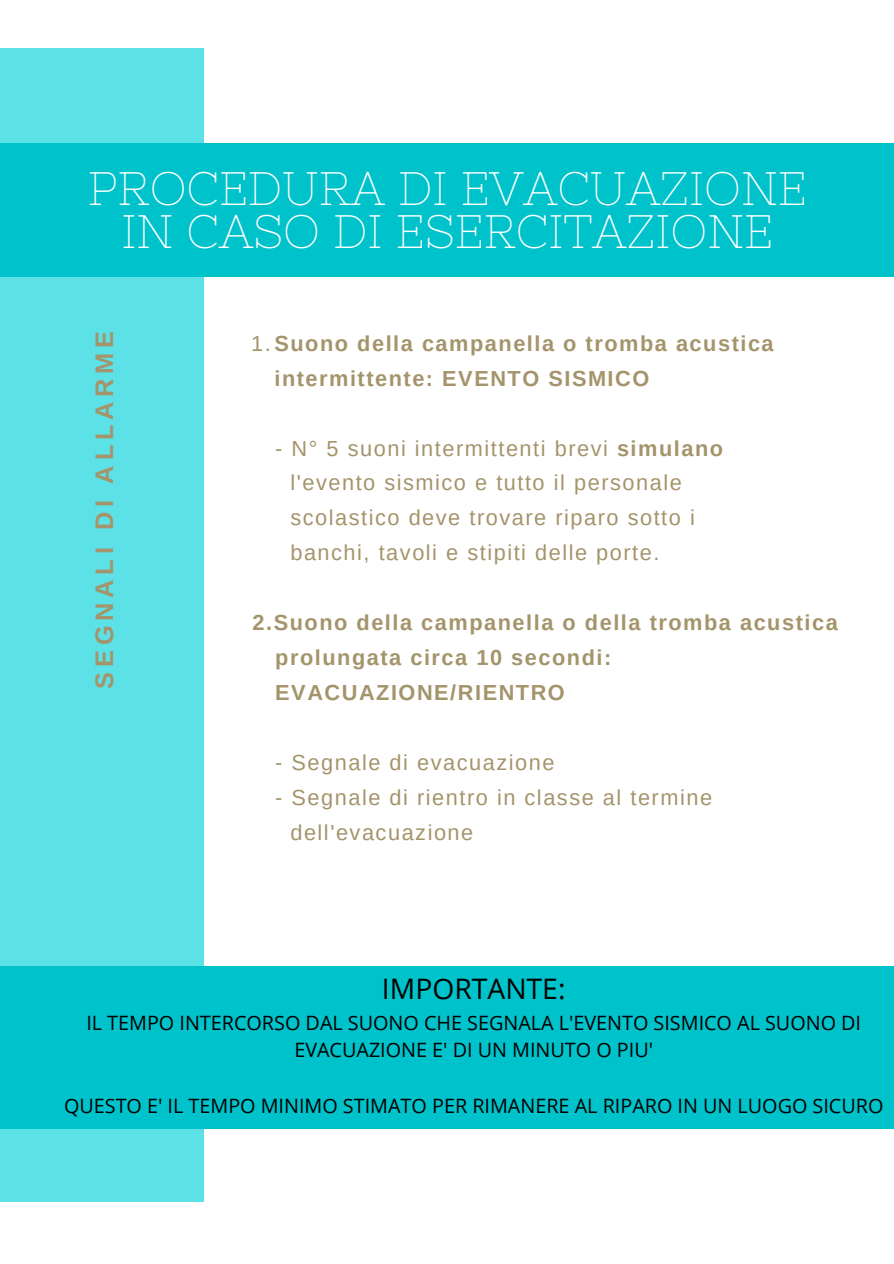
<style>
.page{position:relative;width:894px;height:1264px;background:#fff}
.page>*{position:absolute;margin:0;border:0;box-sizing:border-box;transform-origin:0 0}
.t1{font:46.8px/42.8px "Nixie One";color:#fff;text-align:center}
.t2{font:28.2px "Open Sans";color:#000}
.t3{font:700 25.35px "Arimo";letter-spacing:.19em;color:#a4946b}
.t4{font:21.75px "Arimo";letter-spacing:.07em;color:#a4946b}
.t5{font:700 21.75px/35px "Arimo";letter-spacing:.07em;color:#a4946b}
.t6{font:19.8px/27.6px "Open Sans";color:#000;text-align:center}
.s1{font-weight:400}
.s2{font-weight:700}
</style>
<div class="page">
<div style="left:0;top:48px;width:203px;height:1153px;background:#5ce1e6"></div>
<div style="left:0;top:144px;width:893px;height:133px;background:#00c2cb"></div>
<div style="left:0;top:966px;width:893px;height:161px;background:#00c2cb"></div>
<p class="t1" style="left:88px;top:167px;width:720px">PROCEDURA DI EVACUAZIONE<br>IN CASO DI ESERCITAZIONE</p>
<p class="t3" style="left:90px;top:689px;width:359px;rotate:-90deg">SEGNALI DI ALLARME</p>
<p class="t5" style="left:274px;top:326px;width:500px;text-indent:-23px"><span class="s1">1.</span>Suono della campanella o tromba acustica intermittente: EVENTO SISMICO</p>
<p class="t4" style="left:275px;top:436px;width:449px">- N° 5 suoni intermittenti brevi <span class="s2">simulano</span></p>
<p class="t4" style="left:290px;top:471px;width:393px">l'evento sismico e tutto il personale</p>
<p class="t4" style="left:290px;top:505px;width:406px">scolastico deve trovare riparo sotto i</p>
<p class="t4" style="left:290px;top:540px;width:370px">banchi, tavoli e stipiti delle porte.</p>
<p class="t5" style="left:252px;top:605px;width:586px">2.Suono della campanella o della tromba acustica</p>
<p class="t5" style="left:275px;top:640px;width:337px">prolungata circa 10 secondi:</p>
<p class="t5" style="left:275px;top:675px;width:291px">EVACUAZIONE/RIENTRO</p>
<p class="t4" style="left:275px;top:750px;width:281px">- Segnale di evacuazione</p>
<p class="t4" style="left:275px;top:785px;width:438px">- Segnale di rientro in classe al termine</p>
<p class="t4" style="left:290px;top:820px;width:184px">dell'evacuazione</p>
<p class="t2" style="left:382px;top:969px;width:185px">IMPORTANTE:</p>
<p class="t6" style="left:86px;top:1008px;width:776px">IL TEMPO INTERCORSO DAL SUONO CHE SEGNALA L'EVENTO SISMICO AL SUONO DI<br>EVACUAZIONE E' DI UN MINUTO O PIU'</p>
<p class="t6" style="left:64px;top:1091px;width:820px">QUESTO E' IL TEMPO MINIMO STIMATO PER RIMANERE AL RIPARO IN UN LUOGO SICURO</p>
</div>
